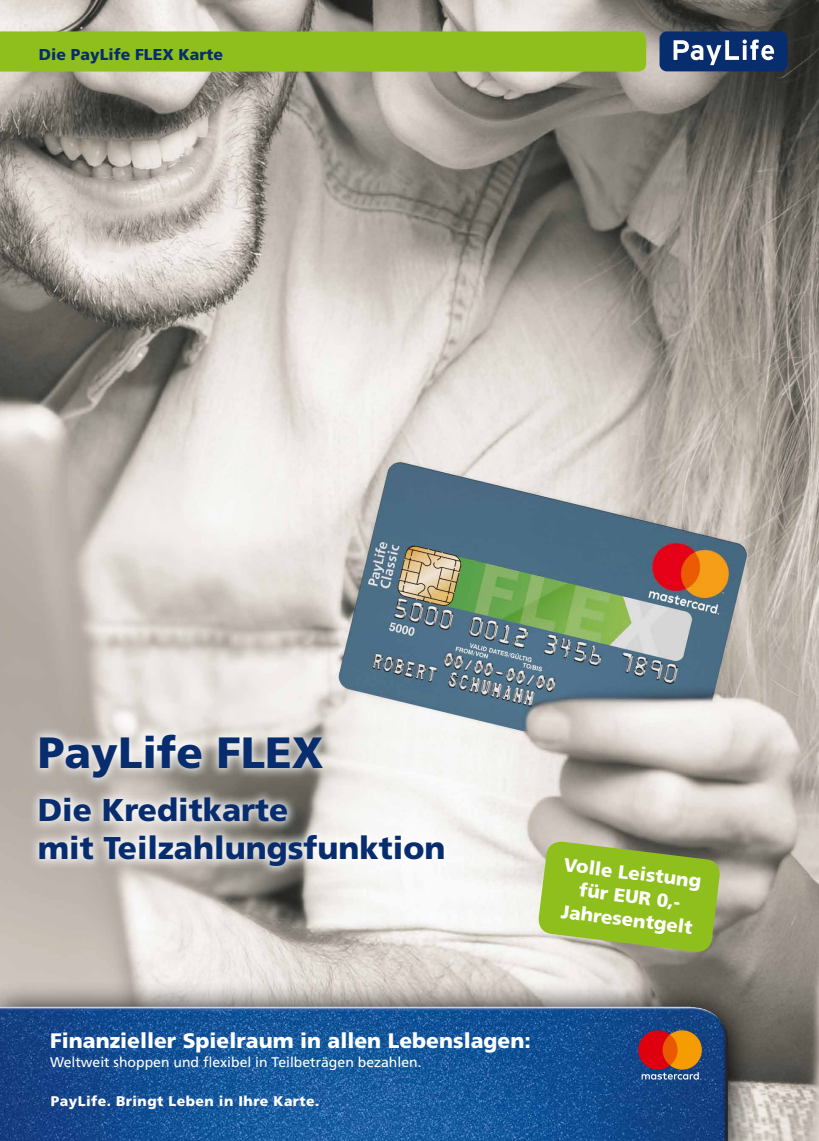
<style>
.page{position:relative;width:819px;height:1141px;background:#fff}
.page>*{position:absolute;margin:0;border:0;box-sizing:border-box;transform-origin:0 0}
.t1{font:900 43.75px "Frutiger";color:#072d6e}
.t2{font:900 31.5px/37.8px "Frutiger";color:#072d6e}
.t3{font:900 21px "Frutiger";color:#fff}
.t4{font:900 18.72px/23.4px "Frutiger";color:#fff;text-align:center}
.t5{font:900 15.75px "Frutiger";color:#072d6e}
.t6{font:14px "Frutiger";color:#fff}
.t7{font:900 14px "Frutiger";letter-spacing:.03em;color:#fff}
</style>
<div class="page">
<img style="left:0;top:0;width:819px;height:1141px">
<div style="left:0;top:981px;width:757px;height:160px;background:#000;opacity:.95"></div>
<img style="left:0;top:1004px;width:752px;height:137px">
<svg style="left:638px;top:1030px;width:63px;height:50px;background:#ac5436"></svg>
<div style="left:0;top:31px;width:646px;height:41px;background:#8ebf1d"></div>
<div style="left:659px;top:31px;width:128px;height:40px;background:#072d6e;border-radius:7px"></div>
<svg style="left:673px;top:40px;width:101px;height:25px"></svg>
<div style="left:39px;top:47px;width:247px;height:15px;background:#8ebf1d"></div>
<div style="left:29px;top:723px;width:426px;height:154px;background:#fff;opacity:.8"></div>
<svg style="left:537px;top:840px;width:184px;height:113px;background:#92b739"></svg>
<p class="t5" style="left:39px;top:45px;width:186px">Die PayLife FLEX Karte</p>
<h1 class="t1" style="left:38px;top:726px;width:287px">PayLife FLEX</h1>
<h2 class="t2" style="left:38px;top:790px;width:409px">Die Kreditkarte<br>mit Teilzahlungsfunktion</h2>
<h3 class="t4" style="left:565px;top:852px;width:140px;rotate:7deg">Volle Leistung für EUR 0,-<br>Jahresentgelt</h3>
<h3 class="t3" style="left:50px;top:1028px;width:482px">Finanzieller Spielraum in allen Lebenslagen:</h3>
<p class="t6" style="left:50px;top:1054px;width:373px">Weltweit shoppen und flexibel in Teilbeträgen bezahlen.</p>
<p class="t7" style="left:51px;top:1093px;width:270px">PayLife. Bringt Leben in Ihre Karte.</p>
</div>
